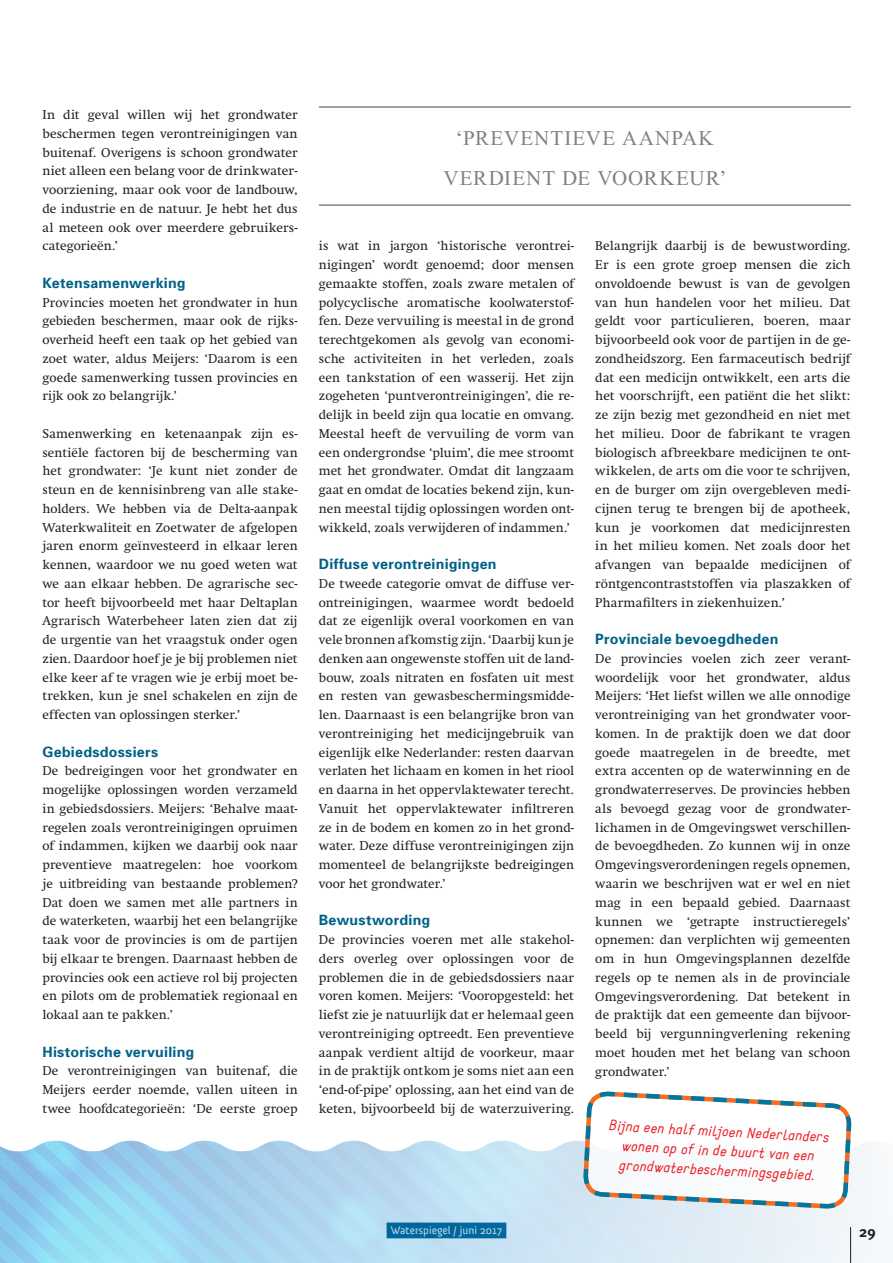
<style>
.page{position:relative;width:893px;height:1263px;background:#fff}
.page>*{position:absolute;margin:0;border:0;box-sizing:border-box;transform-origin:0 0}
.t1{font:21px/40.5px "Times New Roman";letter-spacing:.055em;color:#808285;text-align:center}
.t2{font:italic 15px/19.5px "Static";color:#ee1d23;text-align:center}
.t3{font:700 15px "Meta Plus";color:#231f20}
.t4{font:700 14.25px "Univers";letter-spacing:.015em;color:#006288}
.t5{font:12.75px/18.8px "Swift";letter-spacing:.01em;color:#231f20;text-align:justify}
.t6{font:11.25px "Anivers";color:#fff}
</style>
<div class="page">
<hr style="left:319px;top:106px;width:532px;height:2px;background:#808285">
<hr style="left:319px;top:204px;width:532px;height:2px;background:#808285">
<svg style="left:0;top:1140px;width:879px;height:123px;background:#aed8ef"></svg>
<svg style="left:581px;top:1091px;width:272px;height:172px"></svg>
<p class="t5" style="left:43px;top:105px;width:257px">In dit geval willen wij het grondwater beschermen tegen verontreinigingen van buitenaf. Overigens is schoon grondwater niet alleen een belang voor de drinkwater&shy;voorziening, maar ook voor de landbouw, de industrie en de natuur. Je hebt het dus al meteen ook over meerdere gebruikers&shy;categorieën.’</p>
<p class="t4" style="left:43px;top:274px;width:145px">Ketensamenwerking</p>
<p class="t5" style="left:43px;top:293px;width:257px">Provincies moeten het grondwater in hun gebieden beschermen, maar ook de rijks&shy;overheid heeft een taak op het gebied van zoet water, aldus Meijers: ‘Daarom is een goede samenwerking tussen provincies en rijk ook zo belangrijk.’</p>
<p class="t5" style="left:43px;top:424px;width:257px">Samenwerking en ketenaanpak zijn es&shy;sentiële factoren bij de bescherming van het grondwater: ‘Je kunt niet zonder de steun en de kennisinbreng van alle stake&shy;holders. We hebben via de Delta-aanpak Waterkwaliteit en Zoetwater de afgelopen jaren enorm geïnvesteerd in elkaar leren kennen, waardoor we nu goed weten wat we aan elkaar hebben. De agrarische sec&shy;tor heeft bijvoorbeeld met haar Deltaplan Agrarisch Waterbeheer laten zien dat zij de urgentie van het vraagstuk onder ogen zien. Daardoor hoef je je bij problemen niet elke keer af te vragen wie je erbij moet be&shy;trekken, kun je snel schakelen en zijn de effecten van oplossingen sterker.’</p>
<p class="t4" style="left:43px;top:742px;width:117px">Gebiedsdossiers</p>
<p class="t5" style="left:43px;top:762px;width:257px">De bedreigingen voor het grondwater en mogelijke oplossingen worden verzameld in gebiedsdossiers. Meijers: ‘Behalve maat&shy;regelen zoals verontreinigingen opruimen of indammen, kijken we daarbij ook naar preventieve maatregelen: hoe voorkom je uitbreiding van bestaande problemen?<br>Dat doen we samen met alle partners in de waterketen, waarbij het een belangrijke taak voor de provincies is om de partijen bij elkaar te brengen. Daarnaast hebben de provincies ook een actieve rol bij projecten en pilots om de problematiek regionaal en lokaal aan te pakken.’</p>
<p class="t4" style="left:43px;top:1042px;width:153px">Historische vervuiling</p>
<p class="t5" style="left:43px;top:1062px;width:257px">De verontreinigingen van buitenaf, die Meijers eerder noemde, vallen uiteen in twee hoofdcategorieën: ‘De eerste groep</p>
<h1 class="t1" style="left:443px;top:118px;width:284px">‘PREVENTIEVE AANPAK<br>VERDIENT DE VOORKEUR’</h1>
<p class="t5" style="left:319px;top:237px;width:257px">is wat in jargon ‘historische verontrei&shy;nigingen’ wordt genoemd; door mensen gemaakte stoffen, zoals zware metalen of polycyclische aromatische koolwaterstof&shy;fen. Deze vervuiling is meestal in de grond terechtgekomen als gevolg van economi&shy;sche activiteiten in het verleden, zoals een tankstation of een wasserij. Het zijn zogeheten ‘puntverontreinigingen’, die re&shy;delijk in beeld zijn qua locatie en omvang.<br>Meestal heeft de vervuiling de vorm van een ondergrondse ‘pluim’, die mee stroomt met het grondwater. Omdat dit langzaam gaat en omdat de locaties bekend zijn, kun&shy;nen meestal tijdig oplossingen worden ont&shy;wikkeld, zoals verwijderen of indammen.’</p>
<p class="t4" style="left:319px;top:555px;width:179px">Diffuse verontreinigingen</p>
<p class="t5" style="left:319px;top:574px;width:257px">De tweede categorie omvat de diffuse ver&shy;ontreinigingen, waarmee wordt bedoeld dat ze eigenlijk overal voorkomen en van vele bronnen afkomstig zijn. ‘Daarbij kun je denken aan ongewenste stoffen uit de land&shy;bouw, zoals nitraten en fosfaten uit mest en resten van gewasbeschermingsmidde&shy;len. Daarnaast is een belangrijke bron van verontreiniging het medicijngebruik van eigenlijk elke Nederlander: resten daarvan verlaten het lichaam en komen in het riool en daarna in het oppervlaktewater terecht.<br>Vanuit het oppervlaktewater infiltreren ze in de bodem en komen zo in het grond&shy;water. Deze diffuse verontreinigingen zijn momenteel de belangrijkste bedreigingen voor het grondwater.’</p>
<p class="t4" style="left:319px;top:911px;width:113px">Bewustwording</p>
<p class="t5" style="left:319px;top:930px;width:257px">De provincies voeren met alle stakehol&shy;ders overleg over oplossingen voor de problemen die in de gebiedsdossiers naar voren komen. Meijers: ‘Vooropgesteld: het liefst zie je natuurlijk dat er helemaal geen verontreiniging optreedt. Een preventieve aanpak verdient altijd de voorkeur, maar in de praktijk ontkom je soms niet aan een ‘end-of-pipe’ oplossing, aan het eind van de keten, bijvoorbeeld bij de waterzuivering.</p>
<p class="t5" style="left:595px;top:237px;width:257px">Belangrijk daarbij is de bewustwording.<br>Er is een grote groep mensen die zich onvoldoende bewust is van de gevolgen van hun handelen voor het milieu. Dat geldt voor particulieren, boeren, maar bijvoorbeeld ook voor de partijen in de ge&shy;zondheidszorg. Een farmaceutisch bedrijf dat een medicijn ontwikkelt, een arts die het voorschrijft, een patiënt die het slikt: ze zijn bezig met gezondheid en niet met het milieu. Door de fabrikant te vragen biologisch afbreekbare medicijnen te ont&shy;wikkelen, de arts om die voor te schrijven, en de burger om zijn overgebleven medi&shy;cijnen terug te brengen bij de apotheek, kun je voorkomen dat medicijnresten in het milieu komen. Net zoals door het afvangen van bepaalde medicijnen of röntgencontraststoffen via plaszakken of Pharmafilters in ziekenhuizen.’</p>
<p class="t4" style="left:595px;top:630px;width:185px">Provinciale bevoegdheden</p>
<p class="t5" style="left:595px;top:649px;width:257px">De provincies voelen zich zeer verant&shy;woordelijk voor het grondwater, aldus Meijers: ‘Het liefst willen we alle onnodige verontreiniging van het grondwater voor&shy;komen. In de praktijk doen we dat door goede maatregelen in de breedte, met extra accenten op de waterwinning en de grondwaterreserves. De provincies hebben als bevoegd gezag voor de grondwater&shy;lichamen in de Omgevingswet verschillen&shy;de bevoegdheden. Zo kunnen wij in onze Omgevingsverordeningen regels opnemen, waarin we beschrijven wat er wel en niet mag in een bepaald gebied. Daarnaast kunnen we ‘getrapte instructieregels’ opnemen: dan verplichten wij gemeenten om in hun Omgevingsplannen dezelfde regels op te nemen als in de provinciale Omgevingsverordening. Dat betekent in de praktijk dat een gemeente dan bijvoor&shy;beeld bij vergunningverlening rekening moet houden met het belang van schoon grondwater.’</p>
<p class="t2" style="left:609px;top:1116px;width:222px;rotate:3deg">Bijna een half miljoen Nederlanders wonen op of in de buurt van een grondwaterbeschermingsgebied.</p>
<p class="t6" style="left:391px;top:1224px;width:113px">Waterspiegel / juni 2017</p>
<p class="t3" style="left:859px;top:1223px;width:18px">29</p>
</div>
